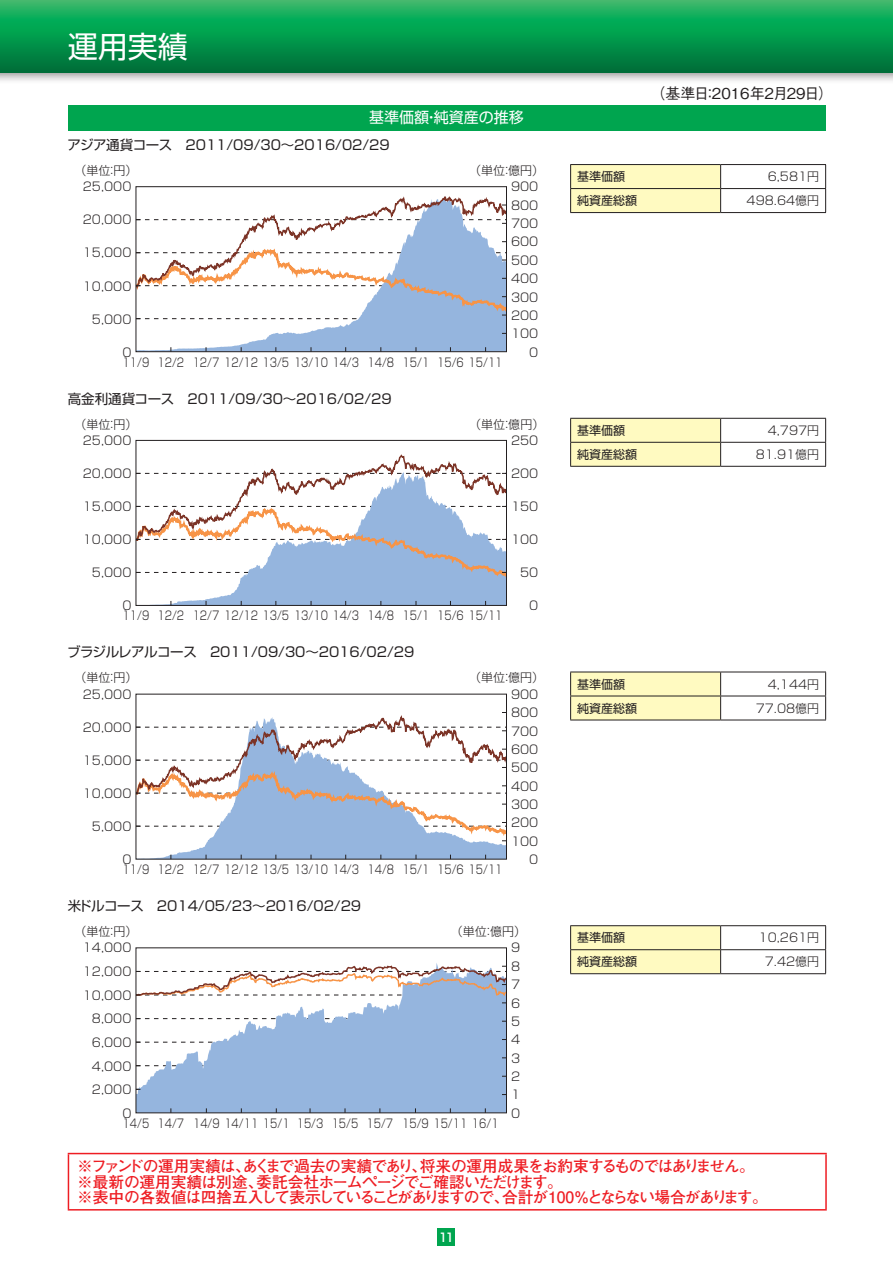
<style>
.page{position:relative;width:893px;height:1263px;background:#fff}
.page>*{position:absolute;margin:0;border:0;box-sizing:border-box;transform-origin:0 0}
.t1{font:30px "Shin Go Pr 5";color:#fff}
.t2{font:700 15.75px/15.8px "Futo Go B101 Pr 5";letter-spacing:-.065em;color:#ee1d23}
.t3{font:500 15px "Gothic BBB Pr 5";color:#231f20}
.t4{font:15px "Shin Go Pr 5";color:#fff}
.t5{font:13.5px "Shin Go Pr 5";color:#231f20}
.t6{font:300 12px/18.3px "Shin Go Pr 5";color:#231f20}
.t7{font:300 12px "Shin Go Pr 5";color:#231f20;scale:.8 1}
.t8{font:12px "Shin Go Pr 5";color:#231f20}
.t9{font:500 12px "Shin Go Pr 5";color:#fff}
</style>
<div class="page">
<div style="left:438px;top:1229px;width:17px;height:17px;background:#00a54f"></div>
<div style="left:0;top:0;width:893px;height:84px;background:#231f20;opacity:.5"></div>
<svg style="left:0;top:0;width:893px;height:72px;background:#09984f"></svg>
<div style="left:68px;top:105px;width:757px;height:25px;background:#00a54f"></div>
<hr style="left:68px;top:1153px;width:759px;height:1px;background:#ee1d23">
<hr style="left:68px;top:1154px;width:1px;height:55px;background:#ee1d23">
<hr style="left:825px;top:1154px;width:2px;height:55px;background:#ee1d23">
<hr style="left:68px;top:1209px;width:759px;height:1px;background:#ee1d23">
<hr style="left:570px;top:164px;width:151px;height:1px;background:#231f20">
<hr style="left:721px;top:164px;width:105px;height:1px;background:#231f20">
<hr style="left:721px;top:188px;width:105px;height:1px;background:#231f20">
<svg style="left:570px;top:165px;width:151px;height:47px;background:#f7f2bb"></svg>
<svg style="left:825px;top:165px;width:1px;height:47px"></svg>
<hr style="left:570px;top:212px;width:151px;height:1px;background:#231f20">
<hr style="left:721px;top:212px;width:105px;height:1px;background:#231f20">
<svg style="left:138px;top:319px;width:367px;height:31px;fill:#95b5de"></svg>
<svg style="left:138px;top:196px;width:367px;height:123px"></svg>
<div style="left:136px;top:186px;width:371px;height:166px;border:1px solid #231f20"></div>
<hr style="left:721px;top:418px;width:105px;height:1px;background:#231f20">
<hr style="left:721px;top:442px;width:105px;height:1px;background:#231f20">
<svg style="left:570px;top:418px;width:151px;height:48px;background:#f3eeb8"></svg>
<svg style="left:825px;top:419px;width:1px;height:47px"></svg>
<hr style="left:570px;top:466px;width:151px;height:1px;background:#231f20">
<hr style="left:721px;top:466px;width:105px;height:1px;background:#231f20">
<svg style="left:170px;top:581px;width:335px;height:23px;fill:#95b5de"></svg>
<svg style="left:138px;top:454px;width:367px;height:127px"></svg>
<div style="left:136px;top:440px;width:371px;height:166px;border:1px solid #231f20"></div>
<hr style="left:721px;top:672px;width:105px;height:1px;background:#231f20">
<hr style="left:721px;top:696px;width:105px;height:1px;background:#231f20">
<svg style="left:570px;top:672px;width:151px;height:48px;background:#f3eeb8"></svg>
<svg style="left:825px;top:672px;width:1px;height:48px"></svg>
<hr style="left:570px;top:720px;width:151px;height:1px;background:#231f20">
<hr style="left:721px;top:720px;width:105px;height:1px;background:#231f20">
<svg style="left:165px;top:841px;width:340px;height:16px;background:#9ebbe0"></svg>
<svg style="left:138px;top:712px;width:367px;height:129px"></svg>
<hr style="left:570px;top:925px;width:151px;height:1px;background:#231f20">
<hr style="left:721px;top:925px;width:105px;height:1px;background:#231f20">
<hr style="left:721px;top:949px;width:105px;height:1px;background:#231f20">
<svg style="left:570px;top:926px;width:151px;height:47px;background:#f6f1ba"></svg>
<svg style="left:825px;top:926px;width:1px;height:47px"></svg>
<hr style="left:570px;top:973px;width:151px;height:1px;background:#231f20">
<hr style="left:721px;top:973px;width:105px;height:1px;background:#231f20">
<svg style="left:138px;top:963px;width:367px;height:148px;fill:#95b5de"></svg>
<svg style="left:138px;top:1065px;width:367px;height:1px"></svg>
<div style="left:138px;top:1089px;width:367px;height:6px;background:#95b5de"></div>
<svg style="left:138px;top:1039px;width:367px;height:4px"></svg>
<svg style="left:138px;top:1018px;width:367px;height:4px"></svg>
<svg style="left:138px;top:964px;width:367px;height:39px"></svg>
<h1 class="t1" style="left:68px;top:22px;width:121px">運用実績</h1>
<p class="t4" style="left:369px;top:105px;width:156px">基準価額・純資産の推移</p>
<p class="t5" style="left:67px;top:134px;width:324px">アジア通貨コース　2011/09/30～2016/02/29</p>
<p class="t6" style="left:74px;top:160px;width:65px">（単位：円）</p>
<p class="t6" style="left:469px;top:160px;width:77px">（単位：億円）</p>
<p class="t6" style="left:83px;top:177px;width:50px">25,000</p>
<p class="t6" style="left:83px;top:210px;width:50px">20,000</p>
<p class="t6" style="left:83px;top:243px;width:50px">15,000</p>
<p class="t6" style="left:83px;top:276px;width:50px">10,000</p>
<p class="t6" style="left:92px;top:309px;width:41px">5,000</p>
<p class="t6" style="left:122px;top:342px;width:11px">0</p>
<p class="t7" style="left:123px;top:352px;width:476px">11/9 12/2 12/7 12/12 13/5 13/10 14/3 14/8 15/1 15/6 15/11</p>
<p class="t5" style="left:68px;top:387px;width:325px">高金利通貨コース　2011/09/30～2016/02/29</p>
<p class="t6" style="left:511px;top:176px;width:29px">900</p>
<p class="t6" style="left:511px;top:195px;width:29px">800</p>
<p class="t6" style="left:511px;top:213px;width:29px">700</p>
<p class="t6" style="left:511px;top:232px;width:29px">600</p>
<p class="t6" style="left:511px;top:250px;width:29px">500</p>
<p class="t6" style="left:511px;top:268px;width:29px">400</p>
<p class="t6" style="left:511px;top:287px;width:29px">300</p>
<p class="t6" style="left:511px;top:305px;width:29px">200</p>
<p class="t6" style="left:511px;top:323px;width:29px">100</p>
<p class="t6" style="left:529px;top:342px;width:11px">0</p>
<p class="t6" style="left:74px;top:414px;width:65px">（単位：円）</p>
<p class="t6" style="left:469px;top:414px;width:77px">（単位：億円）</p>
<p class="t6" style="left:83px;top:430px;width:50px">25,000</p>
<p class="t6" style="left:511px;top:430px;width:29px">250</p>
<p class="t6" style="left:83px;top:463px;width:50px">20,000</p>
<p class="t6" style="left:511px;top:463px;width:29px">200</p>
<p class="t6" style="left:83px;top:496px;width:50px">15,000</p>
<p class="t6" style="left:511px;top:496px;width:29px">150</p>
<p class="t6" style="left:83px;top:529px;width:50px">10,000</p>
<p class="t6" style="left:511px;top:529px;width:29px">100</p>
<p class="t6" style="left:92px;top:562px;width:41px">5,000</p>
<p class="t6" style="left:520px;top:562px;width:20px">50</p>
<p class="t6" style="left:122px;top:595px;width:11px">0</p>
<p class="t7" style="left:123px;top:606px;width:476px">11/9 12/2 12/7 12/12 13/5 13/10 14/3 14/8 15/1 15/6 15/11</p>
<p class="t6" style="left:529px;top:595px;width:11px">0</p>
<p class="t5" style="left:67px;top:641px;width:349px">ブラジルレアルコース　2011/09/30～2016/02/29</p>
<p class="t6" style="left:74px;top:668px;width:65px">（単位：円）</p>
<p class="t6" style="left:469px;top:668px;width:77px">（単位：億円）</p>
<p class="t6" style="left:83px;top:684px;width:50px">25,000</p>
<p class="t6" style="left:83px;top:717px;width:50px">20,000</p>
<p class="t6" style="left:83px;top:750px;width:50px">15,000</p>
<p class="t6" style="left:83px;top:783px;width:50px">10,000</p>
<p class="t6" style="left:92px;top:816px;width:41px">5,000</p>
<p class="t6" style="left:122px;top:849px;width:11px">0</p>
<p class="t7" style="left:123px;top:860px;width:476px">11/9 12/2 12/7 12/12 13/5 13/10 14/3 14/8 15/1 15/6 15/11</p>
<p class="t5" style="left:68px;top:895px;width:295px">米ドルコース　2014/05/23～2016/02/29</p>
<p class="t6" style="left:511px;top:684px;width:29px;text-align:justify">900<br>800<br>700<br>600<br>500<br>400</p>
<p class="t6" style="left:511px;top:794px;width:29px">300</p>
<p class="t6" style="left:511px;top:831px;width:29px">100</p>
<p class="t6" style="left:511px;top:812px;width:29px">200</p>
<p class="t6" style="left:529px;top:849px;width:11px">0</p>
<p class="t6" style="left:74px;top:921px;width:65px">（単位：円）</p>
<p class="t6" style="left:451px;top:921px;width:77px">（単位：億円）</p>
<p class="t6" style="left:83px;top:937px;width:50px">14,000</p>
<p class="t6" style="left:83px;top:961px;width:50px">12,000</p>
<p class="t6" style="left:83px;top:985px;width:50px">10,000</p>
<p class="t6" style="left:92px;top:1008px;width:41px">8,000</p>
<p class="t6" style="left:92px;top:1032px;width:41px">6,000</p>
<p class="t6" style="left:92px;top:1056px;width:41px">4,000</p>
<p class="t6" style="left:92px;top:1079px;width:41px">2,000</p>
<p class="t6" style="left:122px;top:1103px;width:11px">0</p>
<p class="t7" style="left:123px;top:1113px;width:471px">14/5 14/7 14/9 14/11 15/1 15/3 15/5 15/7 15/9 15/11 16/1</p>
<p class="t6" style="left:511px;top:937px;width:11px">9<br>8</p>
<p class="t6" style="left:511px;top:974px;width:11px">7<br>6</p>
<p class="t6" style="left:511px;top:1011px;width:11px">5</p>
<p class="t6" style="left:511px;top:1029px;width:11px">4</p>
<p class="t6" style="left:511px;top:1048px;width:11px">3</p>
<p class="t6" style="left:511px;top:1066px;width:11px">2</p>
<p class="t6" style="left:511px;top:1084px;width:11px">1</p>
<p class="t6" style="left:511px;top:1103px;width:11px">0</p>
<p class="t3" style="left:650px;top:81px;width:184px">（基準日：2016年２月29日）</p>
<p class="t8" style="left:577px;top:167px;width:49px">基準価額</p>
<p class="t6" style="left:768px;top:166px;width:53px">6,581円</p>
<p class="t8" style="left:577px;top:191px;width:61px">純資産総額</p>
<p class="t6" style="left:747px;top:190px;width:74px">498.64億円</p>
<p class="t8" style="left:577px;top:420px;width:49px">基準価額</p>
<p class="t6" style="left:768px;top:420px;width:53px">4,797円</p>
<p class="t8" style="left:577px;top:444px;width:61px">純資産総額</p>
<p class="t6" style="left:756px;top:444px;width:65px">81.91億円</p>
<p class="t8" style="left:577px;top:674px;width:49px">基準価額</p>
<p class="t6" style="left:768px;top:674px;width:53px">4,144円</p>
<p class="t8" style="left:577px;top:698px;width:61px">純資産総額</p>
<p class="t6" style="left:756px;top:698px;width:65px">77.08億円</p>
<p class="t8" style="left:577px;top:928px;width:49px">基準価額</p>
<p class="t6" style="left:759px;top:927px;width:62px">10,261円</p>
<p class="t8" style="left:577px;top:952px;width:61px">純資産総額</p>
<p class="t6" style="left:765px;top:951px;width:56px">7.42億円</p>
<h2 class="t2" style="left:77px;top:1157px;width:692px">※ファンドの運用実績は、あくまで過去の実績であり、将来の運用成果をお約束するものではありません。※最新の運用実績は別途、委託会社ホームページでご確認いただけます。<br>※表中の各数値は四捨五入して表示していることがありますので、合計が100％とならない場合があります。</h2>
<p class="t9" style="left:439px;top:1227px;width:17px">11</p>
</div>
